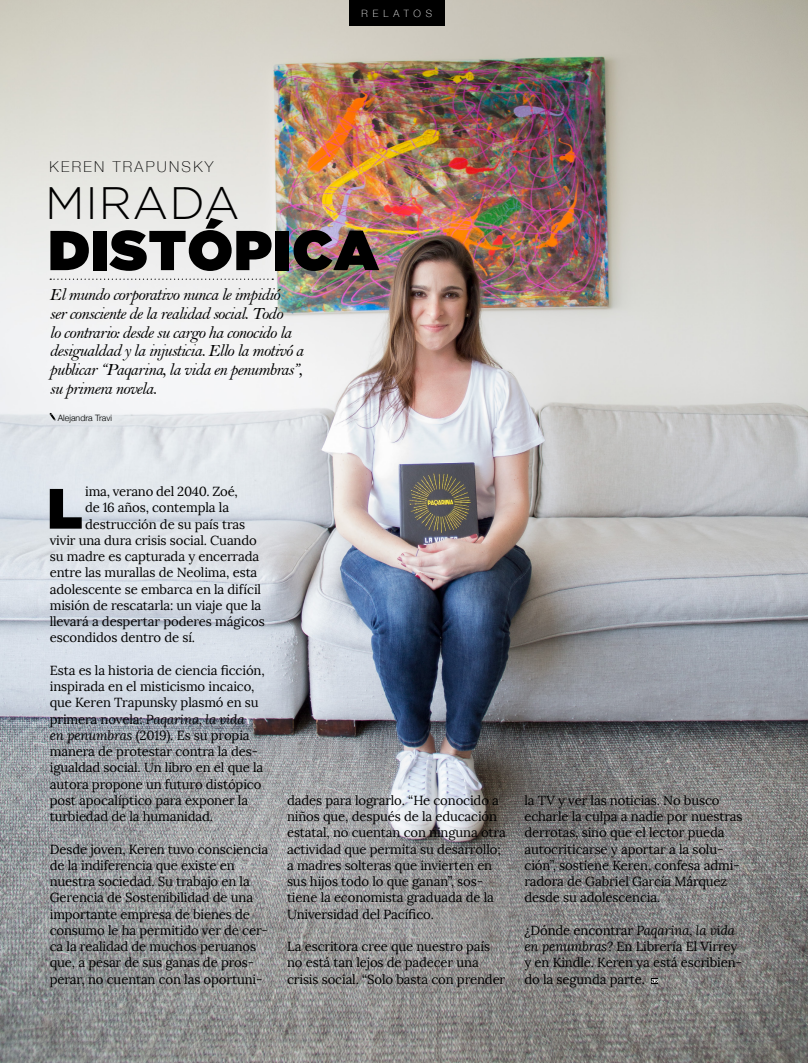
<style>
.page{position:relative;width:808px;height:1063px;background:#fff}
.page>*{position:absolute;margin:0;border:0;box-sizing:border-box;transform-origin:0 0}
.t1{font:56.75px "Gotham Ultra";color:#000}
.t2{font:56.12px "Gotham Ultra";letter-spacing:.02em;color:#000}
.t3{font:300 45.5px "Gotham";letter-spacing:.02em;color:#000}
.t4{font:17.5px/18.8px "Bell MT Italic";letter-spacing:-.04em;color:#000}
.t5{font:100 15px "Helvetica Neue";letter-spacing:.15em;color:#000}
.t6{font:13.12px/16.2px "Lora";letter-spacing:-.01em;color:#000}
.t7{font:100 10px "Helvetica Neue";letter-spacing:.5em;color:#fff}
.t8{font:300 8.75px "Helvetica Neue";color:#000}
.s1{font-style:italic}
</style>
<div class="page">
<img style="left:0;top:0;width:808px;height:1063px">
<div style="left:349px;top:0;width:96px;height:25px;background:#000"></div>
<svg style="left:50px;top:279px;width:223px;height:1px"></svg>
<div style="left:651px;top:978px;width:7px;height:6px;background:#000"></div>
<svg style="left:651px;top:979px;width:7px;height:4px"></svg>
<svg style="left:49px;top:412px;width:6px;height:9px"></svg>
<p class="t7" style="left:362px;top:6px;width:72px">RELATOS</p>
<p class="t5" style="left:50px;top:155px;width:165px">KEREN TRAPUNSKY</p>
<h3 class="t3" style="left:45px;top:174px;width:196px">MIRADA</h3>
<h2 class="t2" style="left:48px;top:218px;width:332px">DISTÓPICA</h2>
<h3 class="t4" style="left:50px;top:285px;width:256px">El mundo corporativo nunca le impidió<br>ser consciente de la realidad social. Todo<br>lo contrario: desde su cargo ha conocido la desigualdad y la injusticia. Ello la motivó a publicar “Paqarina, la vida en penumbras”, su primera novela.</h3>
<p class="t8" style="left:58px;top:410px;width:56px">Alejandra Travi</p>
<h1 class="t1" style="left:48px;top:476px;width:36px">L</h1>
<p class="t6" style="left:85px;top:484px;width:154px">ima, verano del 2040. Zoé,</p>
<p class="t6" style="left:85px;top:500px;width:145px">de 16 años, contempla la</p>
<p class="t6" style="left:85px;top:516px;width:162px">destrucción de su país tras</p>
<p class="t6" style="left:50px;top:532px;width:209px">vivir una dura crisis social. Cuando</p>
<p class="t6" style="left:50px;top:549px;width:211px">su madre es capturada y encerrada</p>
<p class="t6" style="left:50px;top:565px;width:209px">entre las murallas de Neolima, esta</p>
<p class="t6" style="left:50px;top:581px;width:213px">adolescente se embarca en la difícil</p>
<p class="t6" style="left:50px;top:597px;width:213px">misión de rescatarla: un viaje que la</p>
<p class="t6" style="left:50px;top:614px;width:216px">llevará a despertar poderes mágicos</p>
<p class="t6" style="left:50px;top:630px;width:147px">escondidos dentro de sí.</p>
<p class="t6" style="left:50px;top:662px;width:216px">Esta es la historia de ciencia ficción, inspirada en el misticismo incaico, que Keren Trapunsky plasmó en su primera novela: <span class="s1">Paqarina, la vida<br>en penumbras</span> (2019). Es su propia manera de protestar contra la des&shy;igualdad social. Un libro en el que la autora propone un futuro distópico post apocalíptico para exponer la turbiedad de la humanidad.</p>
<p class="t6" style="left:50px;top:841px;width:220px">Desde joven, Keren tuvo consciencia de la indiferencia que existe en nuestra sociedad. Su trabajo en la Gerencia de Sostenibilidad de una importante empresa de bienes de consumo le ha permitido ver de cer&shy;ca la realidad de muchos peruanos que, a pesar de sus ganas de pros&shy;perar, no cuentan con las oportuni-</p>
<p class="t6" style="left:287px;top:792px;width:220px">dades para lograrlo. “He conocido a niños que, después de la educación estatal, no cuentan con ninguna otra actividad que permita su desarrollo; a madres solteras que invierten en sus hijos todo lo que ganan”, sos&shy;tiene la economista graduada de la Universidad del Pacífico.</p>
<p class="t6" style="left:287px;top:939px;width:220px">La escritora cree que nuestro país no está tan lejos de padecer una crisis social. “Solo basta con prender</p>
<p class="t6" style="left:524px;top:792px;width:220px">la TV y ver las noticias. No busco echarle la culpa a nadie por nuestras derrotas, sino que el lector pueda autocriticarse y aportar a la solu&shy;ción”, sostiene Keren, confesa admi&shy;radora de Gabriel García Márquez desde su adolescencia.</p>
<p class="t6" style="left:524px;top:922px;width:219px">¿Dónde encontrar <span class="s1">Paqarina, la vida en penumbras</span>? En Librería El Virrey y en Kindle. Keren ya está escribien&shy;do la segunda parte.</p>
</div>
